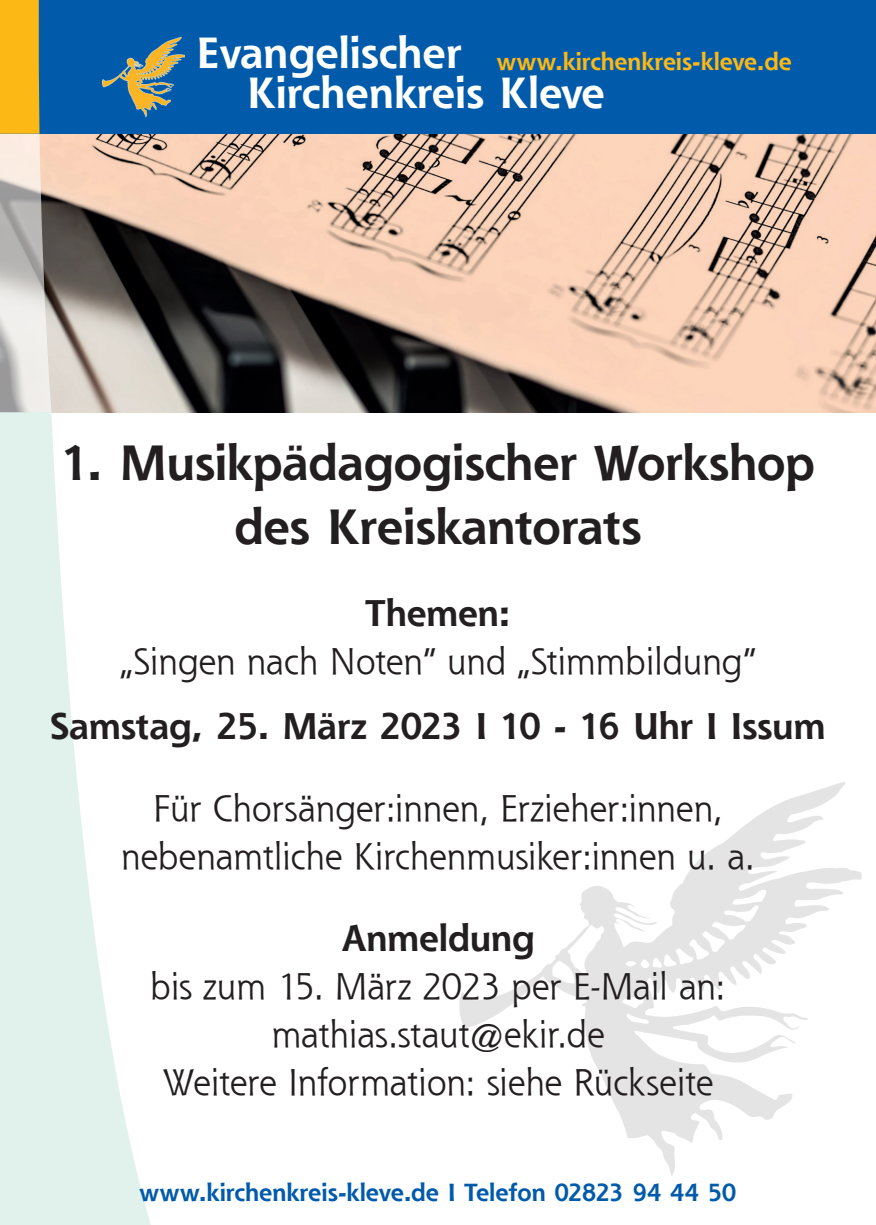
<style>
.page{position:relative;width:876px;height:1225px;background:#fff}
.page>*{position:absolute;margin:0;border:0;box-sizing:border-box;transform-origin:0 0}
.titel{font:700 48px/64px "Shannon";letter-spacing:-.01em;color:#231f20;text-align:center}
.t1{font:700 42.2px "Shannon";color:#fff}
.titel-2{font:36px/48px "Shannon";letter-spacing:-.015em;color:#231f20;text-align:center}
.titel-3{font:700 36px "Shannon";letter-spacing:-.01em;color:#231f20}
.titel-4{font:700 24px "Shannon";letter-spacing:-.005em;color:#015aaa}
.t2{font:700 23.6px "Shannon";letter-spacing:-.005em;color:#fcb814}
.s1{font-weight:700}
</style>
<div class="page">
<img style="left:51px;top:134px;width:825px;height:278px">
<div style="left:0;top:0;width:876px;height:134px;background:#015aaa"></div>
<svg style="left:0;top:412px;width:156px;height:813px;fill:#e1f2ed"></svg>
<svg style="left:0;top:0;width:51px;height:412px;background:#c8ba95"></svg>
<img style="left:103px;top:37px;width:81px;height:81px">
<img style="left:459px;top:782px;width:403px;height:394px">
<p class="t1" style="left:196px;top:27px;width:267px">Evangelischer</p>
<p class="t2" style="left:497px;top:47px;width:296px">www.kirchenkreis-kleve.de</p>
<p class="t1" style="left:247px;top:66px;width:359px">Kirchenkreis Kleve</p>
<p class="titel" style="left:61px;top:430px;width:755px">1. Musikpädagogischer Workshop des Kreiskantorats</p>
<p class="titel-2" style="left:120px;top:588px;width:638px"><span class="s1">Themen:<br></span>„Singen nach Noten“ und „Stimmbildung“</p>
<p class="titel-3" style="left:50px;top:704px;width:777px">Samstag, 25. März 2023 I 10 - 16 Uhr I Issum</p>
<p class="titel-2" style="left:121px;top:784px;width:636px">Für Chorsänger:innen, Erzieher:innen, nebenamtliche Kirchenmusiker:innen u. a.</p>
<p class="titel-2" style="left:150px;top:913px;width:577px"><span class="s1">Anmeldung<br></span>bis zum 15. März 2023 per E-Mail an: mathias.staut@ekir.de</p>
<p class="titel-2" style="left:162px;top:1057px;width:553px">Weitere Information: siehe Rückseite</p>
<p class="titel-4" style="left:140px;top:1177px;width:598px">www.kirchenkreis-kleve.de I Telefon 02823 94 44 50</p>
</div>
